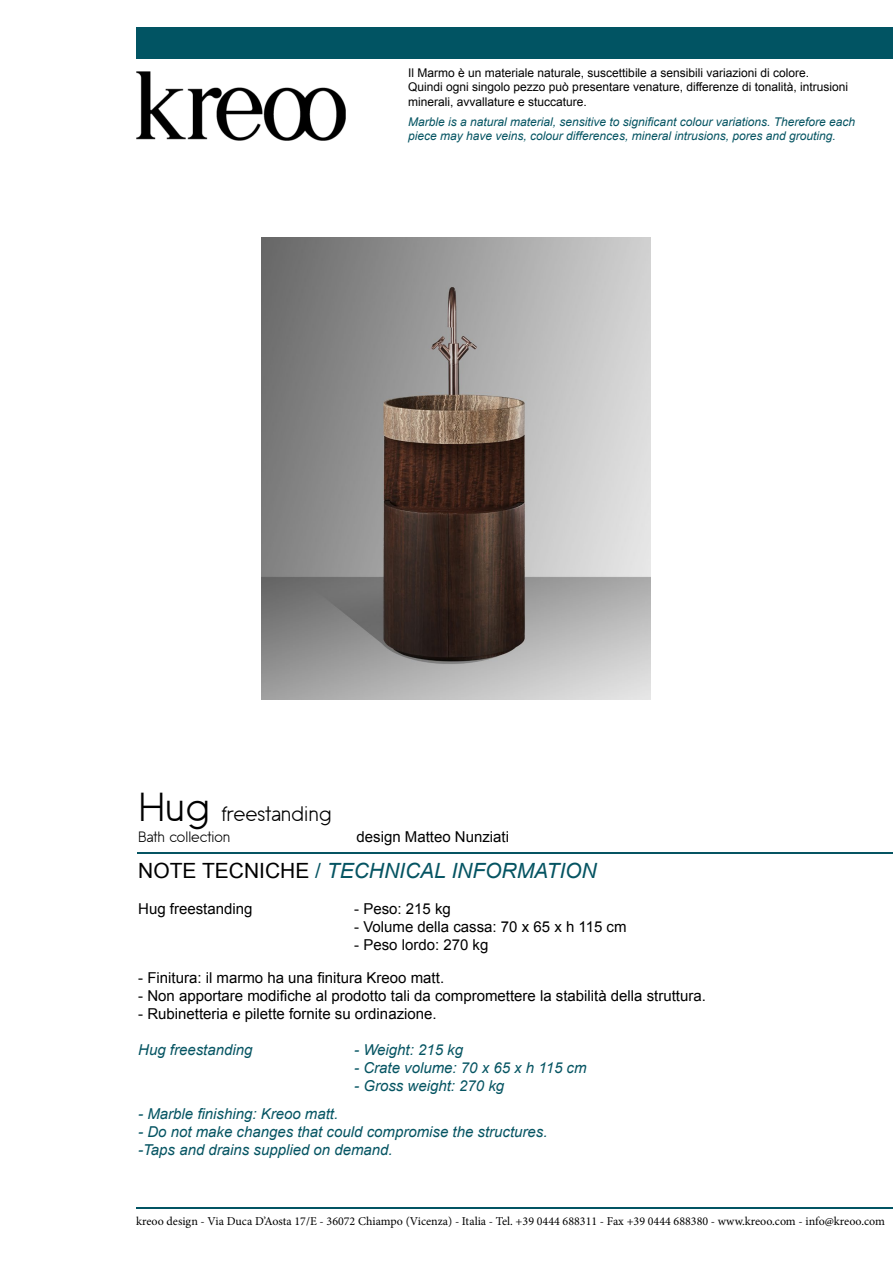
<style>
.page{position:relative;width:893px;height:1263px;background:#fff}
.page>*{position:absolute;margin:0;border:0;box-sizing:border-box;transform-origin:0 0}
.t1{font:italic 21px "Arial";color:#055462}
.t2{font:21px "Mobile Sans";color:#000}
.t3{font:15px "Arial";color:#000}
.t4{font:italic 15px/18px "Arial";color:#055462}
.t5{font:15px "Mobile Sans";color:#000}
.t6{font:12px/14.4px "Arial";color:#000}
.t7{font:italic 12px/14.4px "Arial";color:#055462}
.t8{font:12px "Minion Pro";color:#000}
.s1{font-size:40.5px}
.s2{font-style:normal;color:#000}
.s3{font-style:normal}
</style>
<div class="page">
<img style="left:136px;top:71px;width:210px;height:70px">
<hr style="left:136px;top:1207px;width:757px;height:2px;background:#015463">
<div style="left:150px;top:27px;width:743px;height:32px;background:#015463"></div>
<hr style="left:137px;top:852px;width:756px;height:2px;background:#055462">
<img style="left:262px;top:237px;width:389px;height:463px">
<p class="t6" style="left:408px;top:65px;width:442px">Il Marmo è un materiale naturale, suscettibile a sensibili variazioni di colore.<br>Quindi ogni singolo pezzo può presentare venature, differenze di tonalità, intrusioni minerali, avvallature e stuccature.</p>
<p class="t7" style="left:408px;top:115px;width:448px">Marble is a natural material, sensitive to significant colour variations. Therefore each piece may have veins, colour differences, mineral intrusions, pores and grouting.</p>
<h1 class="t2" style="left:138px;top:803px;width:195px"><span class="s1">Hug</span> freestanding</h1>
<p class="t5" style="left:138px;top:829px;width:94px">Bath collection</p>
<h1 class="t1" style="left:138px;top:856px;width:460px"><span class="s2">NOTE TECNICHE</span> <span class="s3">/</span> TECHNICAL INFORMATION</h1>
<p class="t3" style="left:138px;top:898px;width:116px">Hug freestanding</p>
<p class="t3" style="left:354px;top:898px;width:98px">- Peso: 215 kg</p>
<p class="t3" style="left:354px;top:916px;width:274px">- Volume della cassa: 70 x 65 x h 115 cm</p>
<p class="t3" style="left:354px;top:934px;width:136px">- Peso lordo: 270 kg</p>
<p class="t3" style="left:138px;top:967px;width:307px">- Finitura: il marmo ha una finitura Kreoo matt.</p>
<p class="t3" style="left:138px;top:985px;width:569px">- Non apportare modifiche al prodotto tali da compromettere la stabilità della struttura.</p>
<p class="t3" style="left:138px;top:1003px;width:300px">- Rubinetteria e pilette fornite su ordinazione.</p>
<p class="t4" style="left:138px;top:1040px;width:116px">Hug freestanding</p>
<p class="t4" style="left:354px;top:1040px;width:110px">- Weight: 215 kg</p>
<p class="t4" style="left:354px;top:1058px;width:234px">- Crate volume: 70 x 65 x h 115 cm</p>
<p class="t4" style="left:354px;top:1076px;width:152px">- Gross weight: 270 kg</p>
<p class="t4" style="left:138px;top:1105px;width:202px">- Marble finishing: Kreoo matt.</p>
<p class="t4" style="left:138px;top:1123px;width:411px">- Do not make changes that could compromise the structures. -Taps and drains supplied on demand.</p>
<p class="t3" style="left:357px;top:826px;width:154px">design Matteo Nunziati</p>
<p class="t8" style="left:136px;top:1213px;width:750px">kreoo design - Via Duca D’Aosta 17/E - 36072 Chiampo (Vicenza) - Italia - Tel. +39 0444 688311 - Fax +39 0444 688380 - www.kreoo.com - info@kreoo.com</p>
</div>
